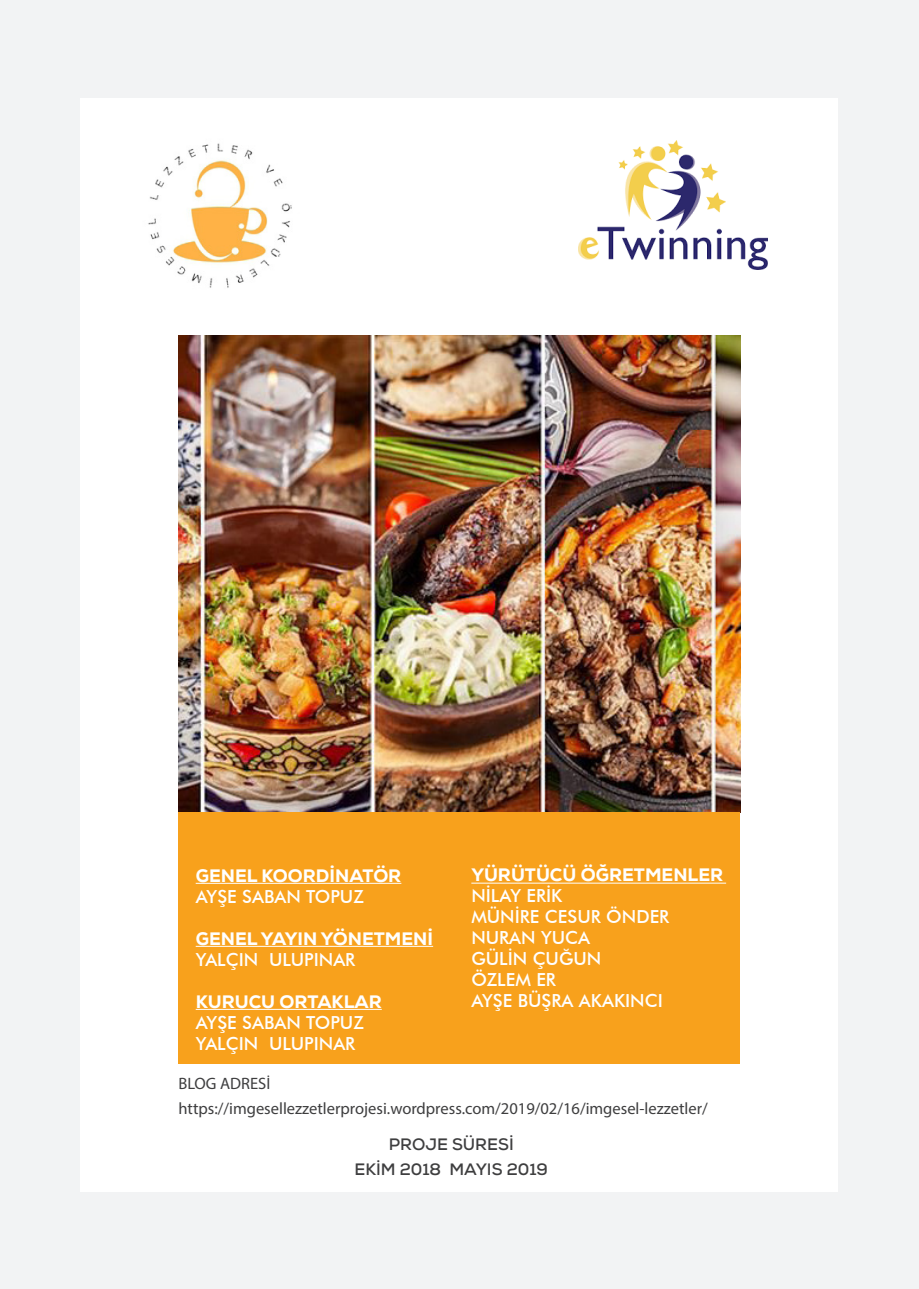
<style>
.page{position:relative;width:919px;height:1289px;background:#fff}
.page>*{position:absolute;margin:0;border:0;box-sizing:border-box;transform-origin:0 0}
.t1{font:500 18px/21px "Futura BT";color:#fff}
.t2{font:800 18px "Nexa";color:#fff}
.t3{font:16.5px "Myriad Pro";color:#3e3e3f}
.t4{font:700 16.5px/25.5px "Nexa";color:#3e3e3f;text-align:center}
</style>
<div class="page">
<div style="left:0;top:0;width:918px;height:1288px;background:#f2f3f4"></div>
<div style="left:81px;top:98px;width:756px;height:1093px;background:#fff"></div>
<img style="left:178px;top:335px;width:562px;height:477px">
<div style="left:178px;top:812px;width:562px;height:251px;background:#f8a11c"></div>
<img style="left:148px;top:143px;width:269px;height:262px">
<img style="left:578px;top:140px;width:189px;height:129px">
<hr style="left:196px;top:882px;width:205px;height:1px;background:#fff">
<hr style="left:196px;top:945px;width:237px;height:1px;background:#fff">
<hr style="left:196px;top:1008px;width:186px;height:1px;background:#fff">
<hr style="left:471px;top:882px;width:255px;height:1px;background:#fff">
<p class="t2" style="left:196px;top:864px;width:207px">GENEL KOORDİNATÖR</p>
<p class="t1" style="left:196px;top:885px;width:169px">AYŞE SABAN TOPUZ</p>
<p class="t2" style="left:196px;top:927px;width:239px">GENEL YAYIN YÖNETMENİ</p>
<p class="t1" style="left:196px;top:948px;width:161px">YALÇIN ULUPINAR</p>
<p class="t2" style="left:196px;top:990px;width:187px">KURUCU ORTAKLAR</p>
<p class="t1" style="left:196px;top:1011px;width:169px">AYŞE SABAN TOPUZ<br>YALÇIN ULUPINAR</p>
<p class="t3" style="left:178px;top:1075px;width:93px">BLOG ADRESİ</p>
<p class="t2" style="left:471px;top:864px;width:253px">YÜRÜTÜCÜ ÖĞRETMENLER</p>
<p class="t1" style="left:471px;top:885px;width:199px">NİLAY ERİK<br>MÜNİRE CESUR ÖNDER<br>NURAN YUCA<br>GÜLİN ÇUĞUN<br>ÖZLEM ER<br>AYŞE BÜŞRA AKAKINCI</p>
<p class="t3" style="left:178px;top:1100px;width:530px">https://imgesellezzetlerprojesi.wordpress.com/2019/02/16/imgesel-lezzetler/</p>
<p class="t4" style="left:354px;top:1131px;width:195px">PROJE SÜRESİ<br>EKİM 2018 MAYIS 2019</p>
</div>
